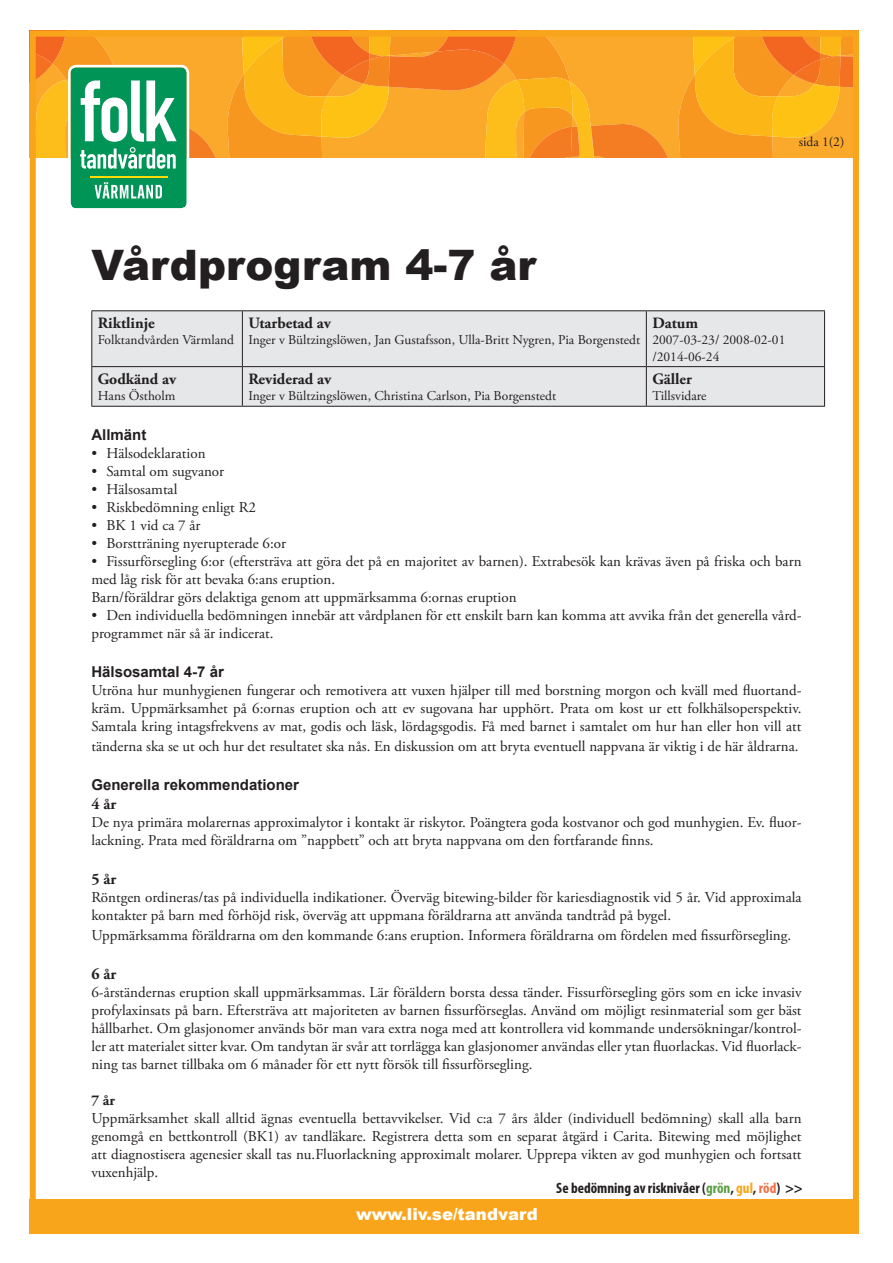
<style>
.page{position:relative;width:893px;height:1263px;background:#fff}
.page>*{position:absolute;margin:0;border:0;box-sizing:border-box;transform-origin:0 0}
.Rubrik{font:900 42px "Arial";color:#231f20}
.Brödtext{font:900 16.5px "Arial";color:#fff}
.Brödtext-2{font:700 15.75px "Adobe Garamond Pro";color:#231f20}
.Brödtext-3{font:15px/18px "Adobe Garamond Pro";color:#231f20}
.Mellanrubrik{font:700 15px "Arial";color:#231f20}
.Brödtext_Arial_8_5_1{font:700 condensed 15px "Myriad Pro";color:#231f20}
.Brödtext-4{font:700 15px "Adobe Garamond Pro";color:#231f20}
.Brödtext_Arial_8_5_1-2{font:13.5px/16.2px "Adobe Garamond Pro";color:#231f20}
.s1{color:#5a9d44}
.s2{color:#f9a51b}
.s3{color:#f36f42}
</style>
<div class="page">
<div style="left:30px;top:1199px;width:829px;height:34px;background:#f9a51b"></div>
<svg style="left:37px;top:38px;width:815px;height:171px"></svg>
<div style="left:30px;top:31px;width:829px;height:1202px;border:6px solid #f9a51b"></div>
<div style="left:92px;top:311px;width:732px;height:95px;background:#e6e7e9"></div>
<hr style="left:91px;top:310px;width:151px;height:1px;background:#231f20">
<hr style="left:91px;top:311px;width:1px;height:55px;background:#231f20">
<hr style="left:242px;top:310px;width:404px;height:1px;background:#231f20">
<hr style="left:242px;top:311px;width:1px;height:55px;background:#231f20">
<hr style="left:646px;top:310px;width:179px;height:1px;background:#231f20">
<hr style="left:646px;top:311px;width:1px;height:55px;background:#231f20">
<hr style="left:824px;top:311px;width:1px;height:55px;background:#231f20">
<hr style="left:91px;top:366px;width:151px;height:1px;background:#231f20">
<hr style="left:91px;top:367px;width:1px;height:39px;background:#231f20">
<hr style="left:242px;top:366px;width:404px;height:1px;background:#231f20">
<hr style="left:242px;top:367px;width:1px;height:39px;background:#231f20">
<hr style="left:646px;top:366px;width:179px;height:1px;background:#231f20">
<hr style="left:646px;top:367px;width:1px;height:39px;background:#231f20">
<hr style="left:824px;top:367px;width:1px;height:39px;background:#231f20">
<hr style="left:91px;top:406px;width:151px;height:1px;background:#231f20">
<hr style="left:242px;top:406px;width:404px;height:1px;background:#231f20">
<hr style="left:646px;top:406px;width:179px;height:1px;background:#231f20">
<p class="Brödtext_Arial_8_5_1-2" style="left:799px;top:134px;width:47px">sida 1(2)</p>
<p class="Rubrik" style="left:91px;top:234px;width:446px">Vårdprogram 4-7 år</p>
<p class="Brödtext-2" style="left:98px;top:314px;width:59px">Riktlinje</p>
<p class="Brödtext_Arial_8_5_1-2" style="left:98px;top:332px;width:138px">Folktandvården Värmland</p>
<p class="Brödtext-2" style="left:248px;top:314px;width:84px">Utarbetad av</p>
<p class="Brödtext_Arial_8_5_1-2" style="left:248px;top:332px;width:393px">Inger v Bültzingslöwen, Jan Gustafsson, Ulla-Britt Nygren, Pia Borgenstedt</p>
<p class="Brödtext-2" style="left:652px;top:314px;width:47px">Datum</p>
<p class="Brödtext_Arial_8_5_1-2" style="left:652px;top:332px;width:135px">2007-03-23/ 2008-02-01 /2014-06-24</p>
<p class="Brödtext-2" style="left:98px;top:370px;width:80px">Godkänd av</p>
<p class="Brödtext_Arial_8_5_1-2" style="left:98px;top:388px;width:79px">Hans Östholm</p>
<p class="Brödtext-2" style="left:248px;top:370px;width:84px">Reviderad av</p>
<p class="Brödtext_Arial_8_5_1-2" style="left:248px;top:388px;width:309px">Inger v Bültzingslöwen, Christina Carlson, Pia Borgenstedt</p>
<p class="Brödtext-2" style="left:652px;top:370px;width:41px">Gäller</p>
<p class="Brödtext_Arial_8_5_1-2" style="left:652px;top:388px;width:56px">Tillsvidare</p>
<p class="Mellanrubrik" style="left:91px;top:425px;width:57px">Allmänt</p>
<p class="Brödtext-3" style="left:91px;top:445px;width:116px">• Hälsodeklaration</p>
<p class="Brödtext-3" style="left:91px;top:463px;width:134px">• Samtal om sugvanor</p>
<p class="Brödtext-3" style="left:91px;top:481px;width:87px">• Hälsosamtal</p>
<p class="Brödtext-3" style="left:91px;top:499px;width:166px">• Riskbedömning enligt R2</p>
<p class="Brödtext-3" style="left:91px;top:517px;width:111px">• BK 1 vid ca 7 år</p>
<p class="Brödtext-3" style="left:91px;top:535px;width:196px">• Borstträning nyerupterade 6:or</p>
<p class="Brödtext-3" style="left:91px;top:553px;width:712px">• Fissurförsegling 6:or (eftersträva att göra det på en majoritet av barnen). Extrabesök kan krävas även på friska och barn med låg risk för att bevaka 6:ans eruption.</p>
<p class="Brödtext-3" style="left:91px;top:589px;width:427px">Barn/föräldrar görs delaktiga genom att uppmärksamma 6:ornas eruption</p>
<p class="Brödtext-3" style="left:91px;top:607px;width:712px">• Den individuella bedömningen innebär att vårdplanen för ett enskilt barn kan komma att avvika från det generella vård&shy;programmet när så är indicerat.</p>
<p class="Mellanrubrik" style="left:91px;top:662px;width:134px">Hälsosamtal 4-7 år</p>
<p class="Brödtext-3" style="left:91px;top:682px;width:712px;text-align:justify">Utröna hur munhygienen fungerar och remotivera att vuxen hjälper till med borstning morgon och kväll med fluortand&shy;kräm. Uppmärksamhet på 6:ornas eruption och att ev sugovana har upphört. Prata om kost ur ett folkhälsoperspektiv.<br>Samtala kring intagsfrekvens av mat, godis och läsk, lördagsgodis. Få med barnet i samtalet om hur han eller hon vill att</p>
<p class="Brödtext-3" style="left:91px;top:738px;width:709px">tänderna ska se ut och hur det resultatet ska nås. En diskussion om att bryta eventuell nappvana är viktig i de här åldrarna.</p>
<p class="Mellanrubrik" style="left:91px;top:775px;width:209px">Generella rekommendationer</p>
<p class="Brödtext-2" style="left:91px;top:795px;width:26px">4 år</p>
<p class="Brödtext-3" style="left:91px;top:814px;width:712px">De nya primära molarernas approximalytor i kontakt är riskytor. Poängtera goda kostvanor och god munhygien. Ev. fluor&shy;lackning. Prata med föräldrarna om ”nappbett” och att bryta nappvana om den fortfarande finns.</p>
<p class="Brödtext-2" style="left:91px;top:870px;width:26px">5 år</p>
<p class="Brödtext-3" style="left:91px;top:889px;width:712px">Röntgen ordineras/tas på individuella indikationer. Överväg bitewing-bilder för kariesdiagnostik vid 5 år. Vid approximala kontakter på barn med förhöjd risk, överväg att uppmana föräldrarna att använda tandtråd på bygel.</p>
<p class="Brödtext-3" style="left:91px;top:927px;width:701px">Uppmärksamma föräldrarna om den kommande 6:ans eruption. Informera föräldrarna om fördelen med fissurförsegling.</p>
<p class="Brödtext-2" style="left:91px;top:965px;width:26px">6 år</p>
<p class="Brödtext-3" style="left:91px;top:984px;width:712px;text-align:justify">6-årständernas eruption skall uppmärksammas. Lär föräldern borsta dessa tänder. Fissurförsegling görs som en icke invasiv profylaxinsats på barn. Eftersträva att majoriteten av barnen fissurförseglas. Använd om möjligt resinmaterial som ger bäst hållbarhet. Om glasjonomer används bör man vara extra noga med att kontrollera vid kommande undersökningar/kontrol&shy;ler att materialet sitter kvar. Om tandytan är svår att torrlägga kan glasjonomer användas eller ytan fluorlackas. Vid fluorlack&shy;ning tas barnet tillbaka om 6 månader för ett nytt försök till fissurförsegling.</p>
<p class="Brödtext-4" style="left:91px;top:1091px;width:25px">7 år</p>
<p class="Brödtext-3" style="left:91px;top:1110px;width:712px;text-align:justify">Uppmärksamhet skall alltid ägnas eventuella bettavvikelser. Vid c:a 7 års ålder (individuell bedömning) skall alla barn genomgå en bettkontroll (BK1) av tandläkare. Registrera detta som en separat åtgärd i Carita. Bitewing med möjlighet att diagnostisera agenesier skall tas nu.Fluorlackning approximalt molarer. Upprepa vikten av god munhygien och fortsatt vuxenhjälp.</p>
<p class="Brödtext" style="left:356px;top:1202px;width:183px">www.liv.se/tandvard</p>
<p class="Brödtext_Arial_8_5_1" style="left:556px;top:1179px;width:248px">Se bedömning av risknivåer (<span class="s1">grön</span>, <span class="s2">gul</span>, <span class="s3">röd</span>) &gt;&gt;</p>
</div>
